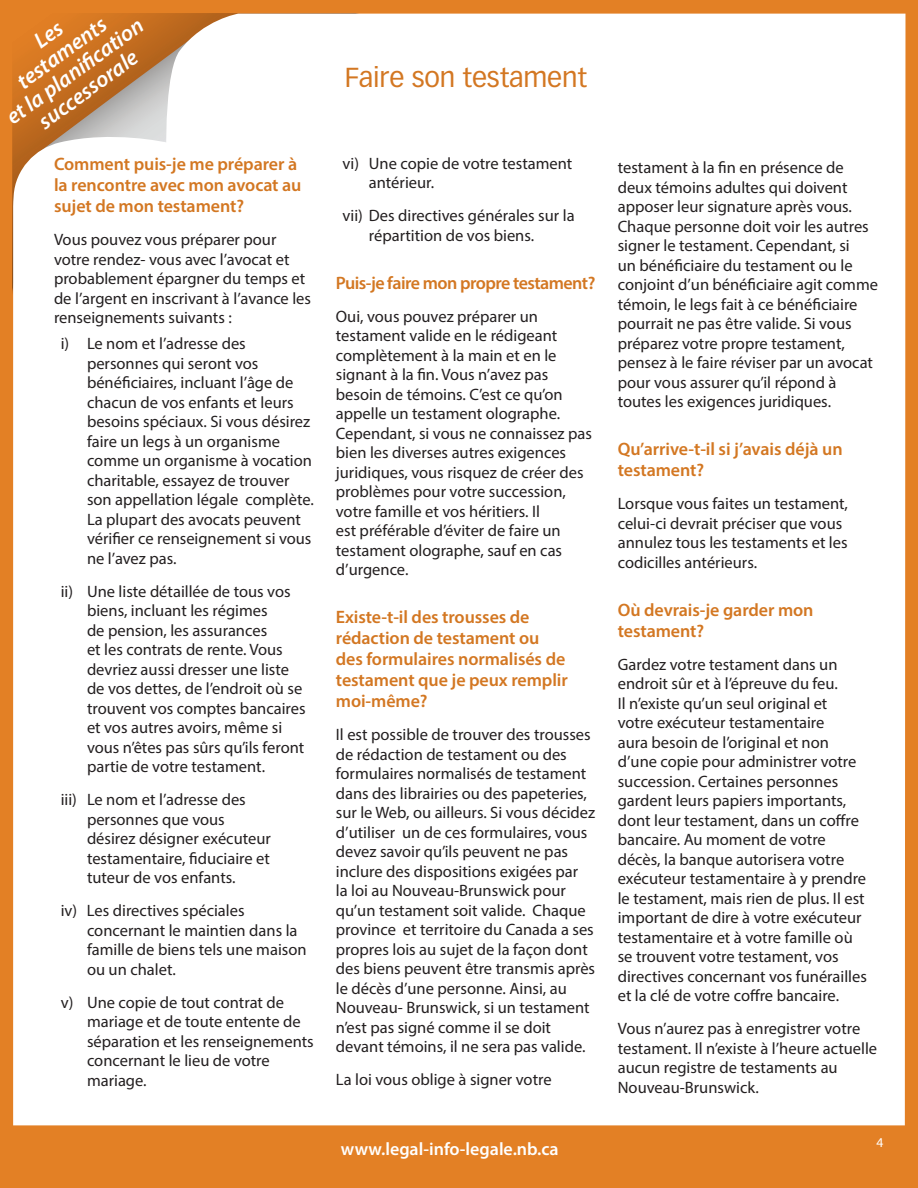
<style>
.page{position:relative;width:918px;height:1188px;background:#e38025}
.page>*{position:absolute;margin:0;border:0;box-sizing:border-box;transform-origin:0 0}
.Questions{font:27px "Vectora LT Pro";letter-spacing:-.005em;color:#d37722}
.t1{font:italic 600 22.5px "Myriad Pro";color:#fff}
.Questions-2{font:600 18px/21px "Myriad Pro";letter-spacing:-.005em;color:#d37722}
.Questions-3{font:600 18px "Myriad Pro";letter-spacing:-.03em;color:#d37722}
.adressses{font:600 18px "Myriad Pro";color:#fff}
.Text{font:16.5px/19.5px "Myriad Pro";color:#231f20}
.Text_indented{font:16.5px/19.5px "Myriad Pro";color:#231f20}
.text_small_space_aft{font:16.5px/19.5px "Myriad Pro";color:#231f20}
.t2{font:13.5px "Myriad Pro";color:#fff}
</style>
<div class="page">
<div style="left:13px;top:14px;width:892px;height:1111px;background:#fff"></div>
<svg style="left:32px;top:23px;width:159px;height:135px;background:#d0a074"></svg>
<h2 class="t1" style="left:11px;top:72px;width:106px;rotate:-36deg">testaments</h2>
<h2 class="t1" style="left:85px;top:46px;width:61px;rotate:-36deg">cation</h2>
<h2 class="t1" style="left:32px;top:112px;width:119px;rotate:-36deg">successorale</h2>
<h2 class="t1" style="left:0;top:107px;width:94px;rotate:-36deg">et la plani</h2>
<p class="Questions-2" style="left:54px;top:153px;width:249px">Comment puis j e- me préparer à la rencontre avec mon avocat au sujet de mon testament?</p>
<p class="text_small_space_aft" style="left:54px;top:230px;width:259px">Vous pouvez vous préparer pour votre rendez- vous avec ’l avocat et probablement épargner du temps et de ’l argent en inscrivant ’là avance les renseignements suivants :</p>
<p class="Text_indented" style="left:87px;top:334px;width:160px">Le nom et ’l adresse des</p>
<p class="Text_indented" style="left:61px;top:334px;width:10px">)i</p>
<p class="Text_indented" style="left:61px;top:581px;width:14px">)i i</p>
<p class="Text_indented" style="left:61px;top:790px;width:18px">iii)</p>
<p class="Text_indented" style="left:61px;top:901px;width:18px">iv)</p>
<p class="Text_indented" style="left:61px;top:992px;width:14px">)v</p>
<p class="Text_indented" style="left:87px;top:353px;width:228px">personnes qui seront vos bénéficiaires, incluant ’l âge de chacun de vos enfants et leurs besoins spéciaux. Si vous désirez faire un legs à un organisme comme un organisme à vocation charitable, essayez de trouver son appellation légale complète.<br>La plupart des avocats peuvent vérifier ce renseignement si vous ne ’l avez pas.</p>
<p class="Text_indented" style="left:87px;top:581px;width:205px">Une liste détaillée de tous vos</p>
<p class="Text_indented" style="left:87px;top:601px;width:220px">biens, incluant les régimes<br>de pension, les assurances<br>et les contrats de rente. Vous devriez aussi dresser une liste de vos dettes, de ’lendroit où se trouvent vos comptes bancaires et vos autres avoirs, même si vous ’nêtes pas sûrs qu’ils feront partie de votre testament.</p>
<p class="Text_indented" style="left:87px;top:790px;width:160px">Le nom et ’l adresse des</p>
<p class="Text_indented" style="left:87px;top:809px;width:185px">personnes que vous désirez désigner exécuteur testamentaire, fiduciaire et tuteur de vos enfants.</p>
<p class="Text_indented" style="left:87px;top:901px;width:159px">Les directives spéciales</p>
<p class="Text_indented" style="left:87px;top:920px;width:221px">concernant le maintien dans la famille de biens tels une maison ou un chalet.</p>
<p class="Text_indented" style="left:87px;top:992px;width:199px">Une copie de tout contrat de</p>
<p class="Text_indented" style="left:87px;top:1012px;width:228px">mariage et de toute entente de séparation et les renseignements concernant le lieu de votre mariage.</p>
<p class="Questions" style="left:345px;top:62px;width:244px">Faire son testament</p>
<p class="Text_indented" style="left:343px;top:153px;width:18px">vi)</p>
<p class="Text_indented" style="left:369px;top:153px;width:205px">Une copie de votre testament</p>
<p class="Text_indented" style="left:369px;top:173px;width:67px">antérieur.</p>
<p class="Text_indented" style="left:369px;top:206px;width:207px;text-indent:-26px">vii) Des directives générales sur la répartition de vos biens.</p>
<p class="Questions-3" style="left:336px;top:271px;width:261px">Puis j e- faire mon propre testament?</p>
<p class="Text" style="left:336px;top:306px;width:258px">Oui, vous pouvez préparer un testament valide en le rédigeant complètement laà main et en le signant laà fin. Vous ’n avez pas besoin de témoins ’C. est ce qu’on appelle un testament olographe.<br>Cependant, si vous ne connaissez pas bien les diverses autres exigences juridiques, vous risquez de créer des problèmes pour votre succession, votre famille et vos héritiers Il.<br>est préférable ’déviter de faire un testament olographe, sauf en cas<br>’d urgence.</p>
<p class="Questions-2" style="left:336px;top:606px;width:233px">Existe i l-t- des trousses de rédaction de testament ou des formulaires normalisés de testament que je peux remplir moi-même?</p>
<p class="Text" style="left:336px;top:725px;width:261px">Il est possible de trouver des trousses de rédaction de testament ou des formulaires normalisés de testament dans des librairies ou des papeteries, sur le Web, ou ailleurs. Si vous décidez ’d utiliser un de ces formulaires, vous devez savoir qu’ils peuvent ne pas inclure des dispositions exigées par<br>la loi au Nouveau-Brunswick pour qu’un testament soit valide. Chaque province et territoire du Canada a ses propres lois au sujet de la façon dont des biens peuvent être transmis après le décès ’d une personne. Ainsi, au Nouveau- Brunswick, si un testament ’nest pas signé comme il se doit devant témoins il, ne sera pas valide.</p>
<p class="Text" style="left:336px;top:1070px;width:217px">La loi vous oblige à signer votre</p>
<p class="adressses" style="left:341px;top:1138px;width:219px">www.legal-info-legale.nb.ca</p>
<p class="Text" style="left:618px;top:158px;width:262px">testament laà fin en présence de deux témoins adultes qui doivent apposer leur signature après vous.<br>Chaque personne doit voir les autres signer le testament. Cependant, si<br>un bénéficiaire du testament ou le conjoint ’d un bénéficiaire agit comme témoin le, legs fait à ce bénéficiaire pourrait ne pas être valide. Si vous préparez votre propre testament, pensez leà faire réviser par un avocat pour vous assurer qui l’ répond à toutes les exigences juridiques.</p>
<p class="Questions-2" style="left:618px;top:438px;width:226px">Qu’arrive i l-t- si ’j avais déjà un testament?</p>
<p class="Text" style="left:618px;top:494px;width:232px">Lorsque vous faites un testament, celui-ci devrait préciser que vous annulez tous les testaments et les codicilles antérieurs.</p>
<p class="Questions-2" style="left:618px;top:599px;width:197px">Où devrais j e- garder mon testament?</p>
<p class="Text" style="left:618px;top:654px;width:251px">Gardez votre testament dans un endroit sûr et ’là épreuve du feu.<br>’nI l existe qu’un seul original et votre exécuteur testamentaire<br>aura besoin de ’loriginal et non<br>’d une copie pour administrer votre succession. Certaines personnes gardent leurs papiers importants, dont leur testament, dans un coffre bancaire. Au moment de votre décès la, banque autorisera votre exécuteur testamentaire yà prendre le testament, mais rien de plus Il. est important de dire à votre exécuteur testamentaire et à votre famille où se trouvent votre testament, vos directives concernant vos funérailles et la clé de votre coffre bancaire.</p>
<p class="Text" style="left:618px;top:1019px;width:261px">Vous ’n aurez pas à enregistrer votre testament ’nI l. existe ’là heure actuelle aucun registre de testaments au Nouveau-Brunswick.</p>
<p class="t2" style="left:876px;top:1135px;width:8px">4</p>
</div>
